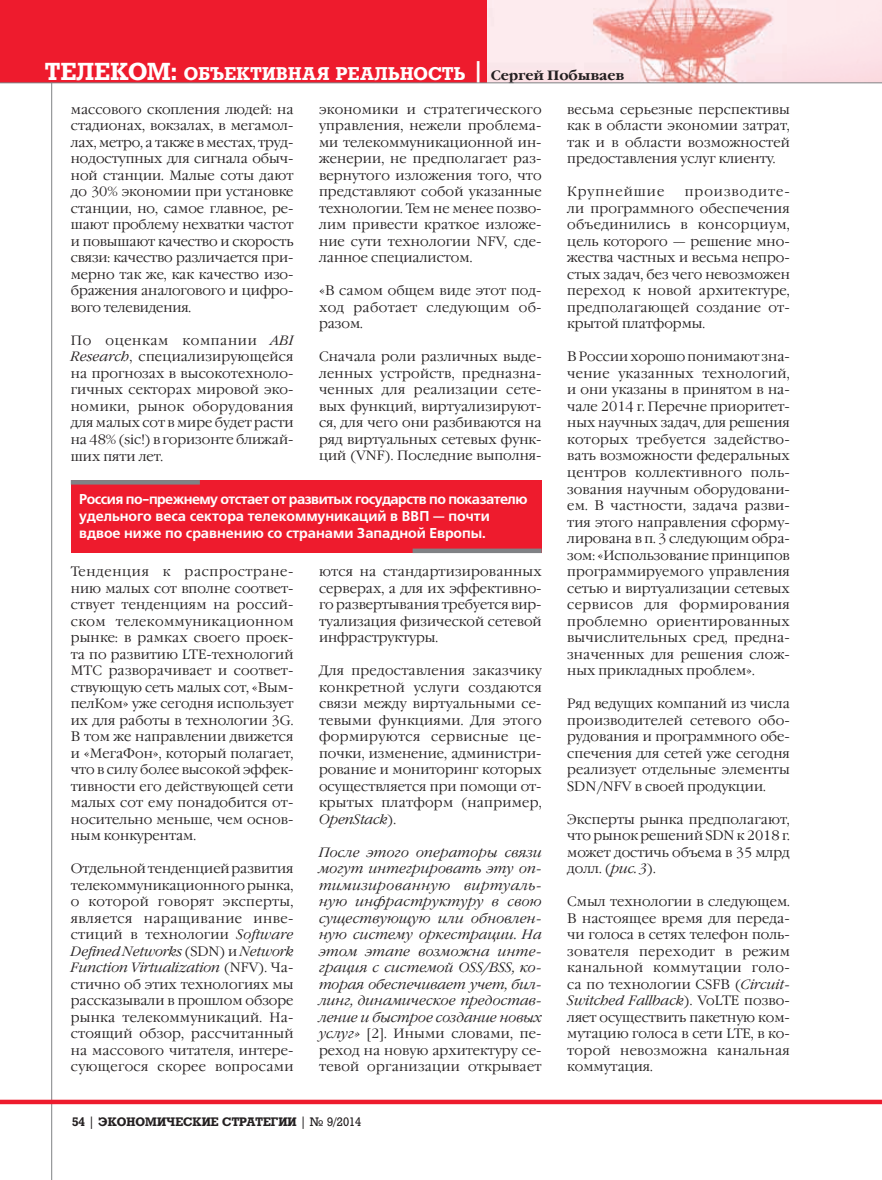
<style>
.page{position:relative;width:882px;height:1180px;background:#fff}
.page>*{position:absolute;margin:0;border:0;box-sizing:border-box;transform-origin:0 0}
.t1{font:700 18px "Rodeo";color:#fff}
.t2{font:700 14.25px/17.1px "Free Set C";letter-spacing:-.005em;color:#fff}
.t3{font:300 13.5px/16.5px "Garamond C";letter-spacing:.005em;color:#231f20;text-align:justify}
.t4{font:italic 300 13.5px/16.5px "Garamond C";color:#231f20;text-align:justify}
.t5{font:300 13.5px "Garamond C";letter-spacing:.075em;color:#231f20}
.t6{font:700 12px "Rodeo";color:#231f20}
.s1{font-size:24px}
.s2{font-family:"Garamond C";font-size:13.5px;color:#231f20}
.s3{font-style:italic}
.s4{font-style:normal}
.s5{font-weight:400}
</style>
<div class="page">
<img style="left:486px;top:0;width:395px;height:82px">
<div style="left:0;top:0;width:486px;height:83px;background:#ee1b2d"></div>
<hr style="left:51px;top:82px;width:1px;height:1097px;background:#808285">
<svg style="left:0;top:1099px;width:881px;height:4px;background:#f04251"></svg>
<hr style="left:0;top:82px;width:881px;height:1px;background:#808285">
<div style="left:71px;top:480px;width:470px;height:73px;background:#ee1b2d"></div>
<hr style="left:71px;top:480px;width:129px;height:4px;background:#808285">
<div style="left:412px;top:548px;width:129px;height:5px;background:#808285"></div>
<h1 class="t1" style="left:45px;top:67px;width:580px"><span class="s1">ТЕЛЕКОМ:</span> ОБЪЕКТИВНАЯ РЕАЛЬНОСТЬ <span class="s1">|</span> <span class="s2">Сергей Побываев</span></h1>
<p class="t3" style="left:71px;top:102px;width:224px">массового скопления людей: на стадионах, вокзалах, в мегамол&shy;лах, метро, а также в местах, труд&shy;нодоступных для сигнала обыч&shy;ной станции. Малые соты дают до 30% экономии при установке станции, но, самое главное, ре&shy;шают проблему нехватки частот и повышают качество и скорость связи: качество различается при&shy;мерно так же, как качество изо&shy;бражения аналогового и цифро&shy;вого телевидения.</p>
<p class="t3" style="left:71px;top:333px;width:224px">По оценкам компании <span class="s3">ABI Research</span>, специализирующейся на прогнозах в высокотехноло&shy;гичных секторах мировой эко&shy;номики, рынок оборудования для малых сот в мире будет расти на 48% (sic!) в горизонте ближай&shy;ших пяти лет.</p>
<p class="t3" style="left:567px;top:102px;width:224px">весьма серьезные перспективы как в области экономии затрат, так и в области возможностей предоставления услуг клиенту.</p>
<p class="t5" style="left:567px;top:186px;width:99px">Крупнейшие</p>
<p class="t3" style="left:319px;top:102px;width:224px">экономики и стратегического управления, нежели проблема&shy;ми телекоммуникационной ин&shy;женерии, не предполагает раз&shy;вернутого изложения того, что представляют собой указанные технологии. Тем не менее позво&shy;лим привести краткое изложе&shy;ние сути технологии NFV, сде&shy;ланное специалистом.</p>
<p class="t3" style="left:319px;top:284px;width:224px">«В самом общем виде этот под&shy;ход работает следующим об&shy;разом.</p>
<p class="t3" style="left:319px;top:350px;width:224px">Сначала роли различных выде&shy;ленных устройств, предназна&shy;ченных для реализации сете&shy;вых функций, виртуализируют&shy;ся, для чего они разбиваются на ряд виртуальных сетевых функ&shy;ций (VNF). Последние выполня-</p>
<p class="t3" style="left:567px;top:185px;width:224px;text-indent:117px">производите&shy;ли программного обеспечения объединились в консорциум, цель которого — решение мно&shy;жества частных и весьма непро&shy;стых задач, без чего невозможен переход к новой архитектуре, предполагающей создание от&shy;крытой платформы.</p>
<p class="t3" style="left:567px;top:350px;width:224px">В России хорошо понимают зна&shy;чение указанных технологий, и они указаны в принятом в на&shy;чале 2014 г. Перечне приоритет&shy;ных научных задач, для решения которых требуется задейство&shy;вать возможности федеральных центров коллективного поль&shy;зования научным оборудовани&shy;ем. В частности, задача разви&shy;тия этого направления сформу&shy;лирована в п. 3 следующим обра&shy;зом: «Использование принципов программируемого управления сетью и виртуализации сетевых сервисов для формирования проблемно ориентированных вычислительных сред, предна&shy;значенных для решения слож&shy;ных прикладных проблем».</p>
<p class="t3" style="left:567px;top:696px;width:224px">Ряд ведущих компаний из числа производителей сетевого обо&shy;рудования и программного обе&shy;спечения для сетей уже сегодня реализует отдельные элементы SDN/NFV в своей продукции.</p>
<p class="t3" style="left:567px;top:812px;width:224px">Эксперты рынка предполагают, что рынок решений SDN к 2018 г. может достичь объема в 35 млрд долл. (<span class="s3">рис. 3</span>).</p>
<p class="t3" style="left:567px;top:894px;width:224px">Смыл технологии в следующем.<br>В настоящее время для переда&shy;чи голоса в сетях телефон поль&shy;зователя переходит в режим канальной коммутации голо&shy;са по технологии CSFB (<span class="s3">Circuit-Switched Fallback</span>). VoLTE позво&shy;ляет осуществить пакетную ком&shy;мутацию голоса в сети LTE, в ко&shy;торой невозможна канальная коммутация.</p>
<p class="t2" style="left:79px;top:491px;width:450px">Россия по-прежнему отстает от развитых государств по показателю удельного веса сектора телекоммуникаций в ВВП — почти вдвое ниже по сравнению со странами Западной Европы.</p>
<p class="t3" style="left:71px;top:564px;width:224px">Тенденция к распростране&shy;нию малых сот вполне соответ&shy;ствует тенденциям на россий&shy;ском телекоммуникационном рынке: в рамках своего проек&shy;та по развитию LTE-технологий МТС разворачивает и соответ&shy;ствующую сеть малых сот, «Вым&shy;пелКом» уже сегодня использует их для работы в технологии 3G.<br>В том же направлении движется и «МегаФон», который полагает, что в силу более высокой эффек&shy;тивности его действующей сети малых сот ему понадобится от&shy;носительно меньше, чем основ&shy;ным конкурентам.</p>
<p class="t3" style="left:71px;top:861px;width:224px">Отдельной тенденцией развития телекоммуникационного рынка, о которой говорят эксперты, является наращивание инве&shy;стиций в технологии <span class="s3">Software Defined Networks</span> (SDN) и <span class="s3">Network Function Virtualization</span> (NFV). Ча&shy;стично об этих технологиях мы рассказывали в прошлом обзоре рынка телекоммуникаций. На&shy;стоящий обзор, рассчитанный на массового читателя, интере&shy;сующегося скорее вопросами</p>
<p class="t3" style="left:319px;top:564px;width:224px">ются на стандартизированных серверах, а для их эффективно&shy;го развертывания требуется вир&shy;туализация физической сетевой инфраструктуры.</p>
<p class="t3" style="left:319px;top:663px;width:224px">Для предоставления заказчику конкретной услуги создаются связи между виртуальными се&shy;тевыми функциями. Для этого формируются сервисные це&shy;почки, изменение, администри&shy;рование и мониторинг которых осуществляется при помощи от&shy;крытых платформ (например, <span class="s3">OpenStack</span>).</p>
<p class="t4" style="left:319px;top:845px;width:224px">После этого операторы связи могут интегрировать эту оп&shy;тимизированную виртуаль&shy;ную инфраструктуру в свою существующую или обновлен&shy;ную систему оркестрации. На этом этапе возможна инте&shy;грация с системой OSS/BSS, ко&shy;торая обеспечивает учет, бил&shy;линг, динамическое предостав&shy;ление и быстрое создание новых услуг» <span class="s4">[2]. Иными словами, пе&shy;реход на новую архитектуру се&shy;тевой организации открывает</span></p>
<p class="t6" style="left:72px;top:1116px;width:291px">54 <span class="s5">|</span> ЭКОНОМИЧЕСКИЕ СТРАТЕГИИ <span class="s5">| № 9/2014</span></p>
</div>
